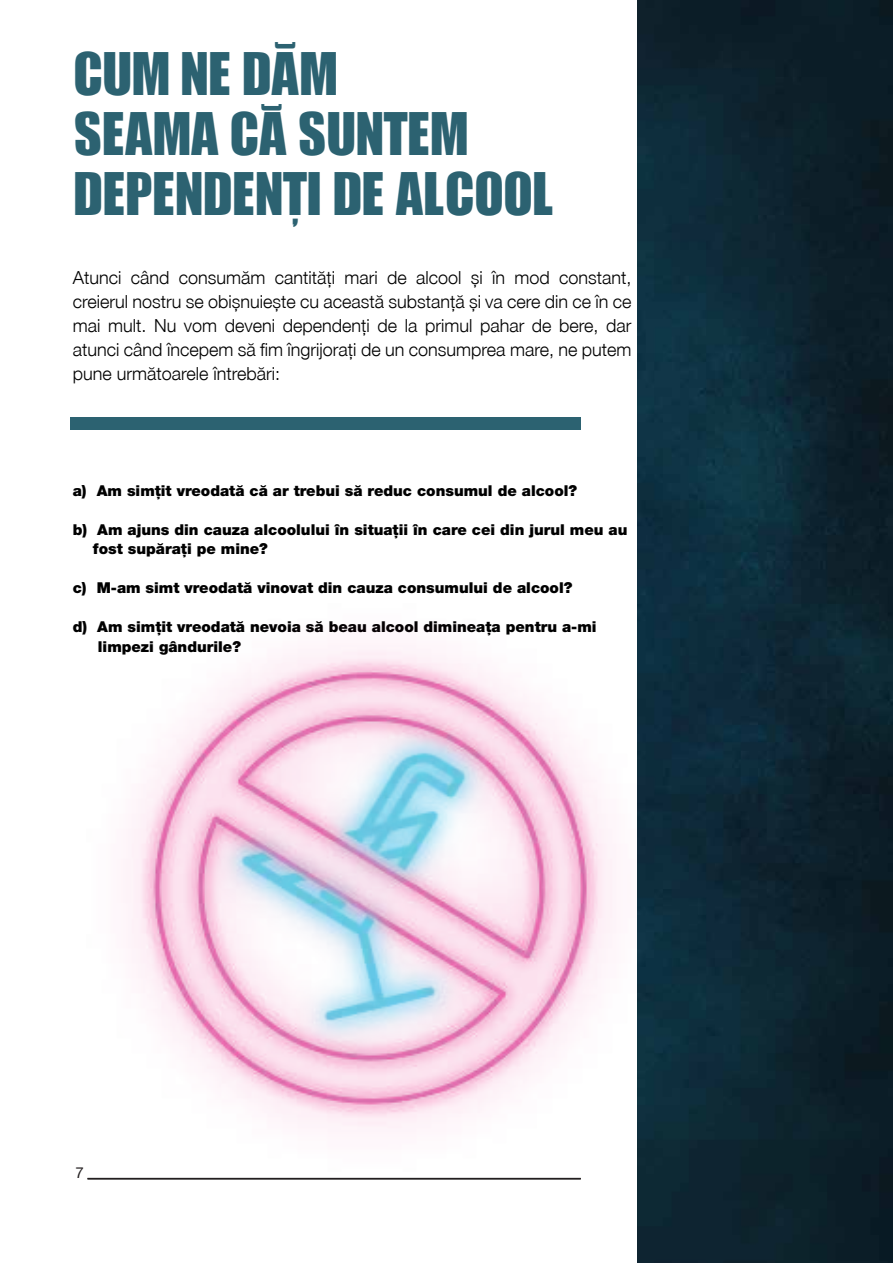
<style>
.page{position:relative;width:893px;height:1263px;background:#fff}
.page>*{position:absolute;margin:0;border:0;box-sizing:border-box;transform-origin:0 0}
.t1{font:49.95px/60px "Figaro";color:#2c6271}
.t2{font:34.35px "Figaro";color:#2c6271}
.t3{font:23.55px "Figaro";color:#2c6271}
.t4{font:300 18px/24px "Helvetica Neue LT Pro";color:#000;text-align:justify}
.t5{font:900 15px/19.5px "Helvetica Neue LT Pro";color:#000}
.t6{font:15px "Helvetica Neue LT Pro";color:#231f20}
</style>
<div class="page">
<div style="left:70px;top:417px;width:511px;height:12px;background:#2c6271"></div>
<img style="left:123px;top:603px;width:515px;height:568px">
<img style="left:638px;top:0;width:255px;height:1263px">
<hr style="left:87px;top:1178px;width:494px;height:1px;background:#231f20">
<h3 class="t3" style="left:304px;top:41px;width:10px;rotate:90deg">)</h3>
<h1 class="t1" style="left:73px;top:43px;width:482px">CUM NE DAM<br>SEAMA CA SUNTEM<br>DEPENDENTI DE ALCOOL</h1>
<h3 class="t3" style="left:290px;top:103px;width:10px;rotate:90deg">)</h3>
<h2 class="t2" style="left:291px;top:183px;width:9px">,</h2>
<p class="t4" style="left:73px;top:265px;width:560px">Atunci când consumăm cantități mari de alcool și în mod constant, creierul nostru se obișnuiește cu această substanță și va cere din ce în ce mai mult. Nu vom deveni dependenți de la primul pahar de bere, dar atunci când începem să fim îngrijorați de un consumprea mare, ne putem pune următoarele întrebări:</p>
<p class="t5" style="left:73px;top:480px;width:506px">a) Am simțit vreodată că ar trebui să reduc consumul de alcool?</p>
<p class="t5" style="left:93px;top:519px;width:536px;text-indent:-20px">b) Am ajuns din cauza alcoolului în situații în care cei din jurul meu au fost supărați pe mine?</p>
<p class="t5" style="left:73px;top:578px;width:501px">c) M-am simt vreodată vinovat din cauza consumului de alcool?</p>
<p class="t5" style="left:98px;top:617px;width:500px;text-indent:-25px">d) Am simțit vreodată nevoia să beau alcool dimineața pentru a-mi limpezi gândurile?</p>
<p class="t6" style="left:76px;top:1163px;width:10px">7</p>
</div>
